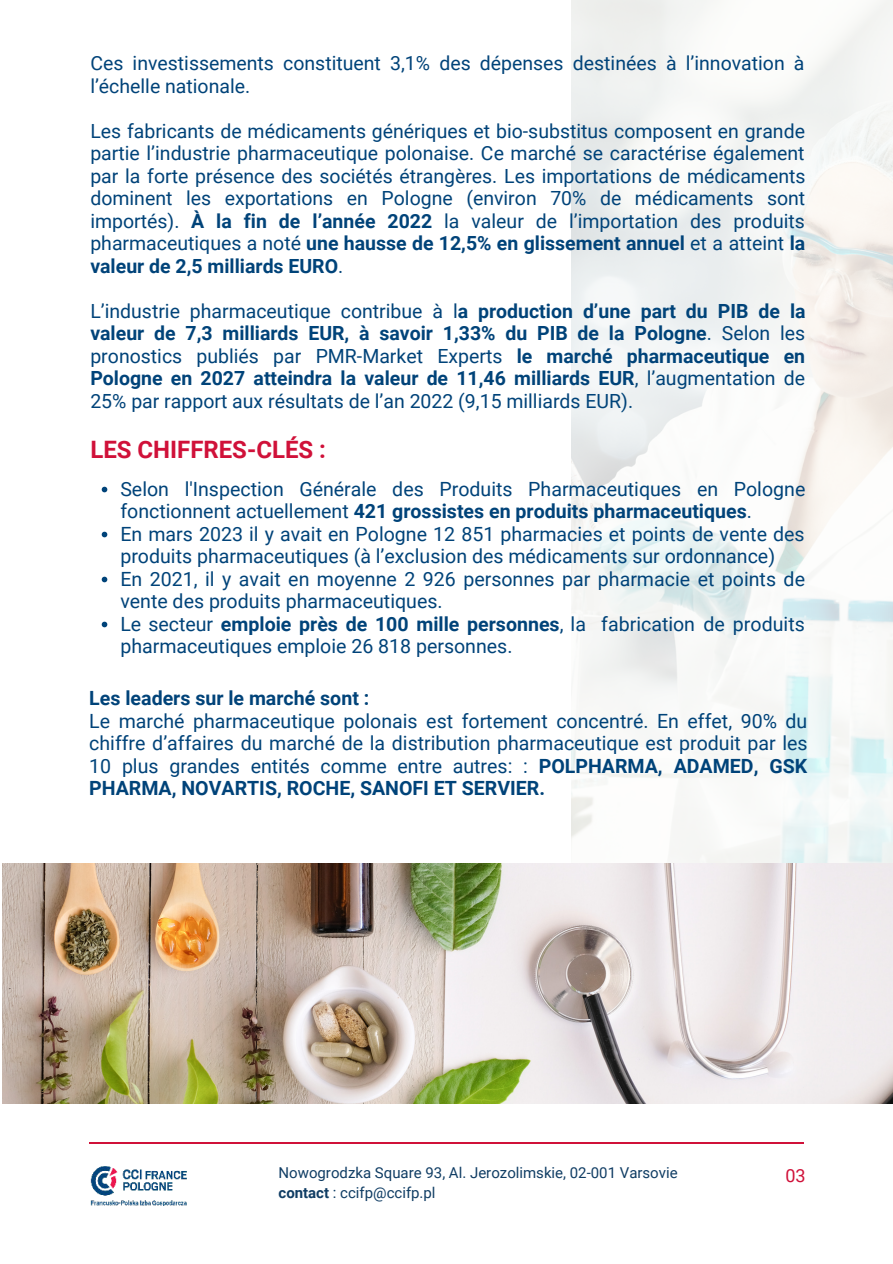
<style>
.page{position:relative;width:893px;height:1264px;background:#fff}
.page>*{position:absolute;margin:0;border:0;box-sizing:border-box;transform-origin:0 0}
.t1{font:700 24px "Roboto";color:#d01139}
.t2{font:19.5px/22.5px "Roboto";color:#004379}
.t3{font:700 19.5px/22.5px "Roboto";color:#004379;text-align:justify}
.t4{font:18px "Roboto";color:#d01139}
.t5{font:15px "Roboto";color:#103d64}
.s1{font-weight:700}
.s2{font-weight:400}
</style>
<div class="page">
<img style="left:571px;top:0;width:321px;height:863px">
<hr style="left:89px;top:1142px;width:714px;height:1px;background:#d01139">
<img style="left:90px;top:1166px;width:97px;height:39px">
<img style="left:2px;top:863px;width:890px;height:239px">
<svg style="left:102px;top:486px;width:5px;height:6px"></svg>
<svg style="left:102px;top:531px;width:5px;height:6px"></svg>
<svg style="left:102px;top:576px;width:5px;height:6px"></svg>
<svg style="left:102px;top:621px;width:5px;height:6px"></svg>
<p class="t2" style="left:90px;top:51px;width:715px">Ces investissements constituent 3,1% des dépenses destinées à l’innovation à l’échelle nationale.</p>
<p class="t2" style="left:90px;top:119px;width:716px;text-align:justify">Les fabricants de médicaments génériques et bio-substitus composent en grande partie l’industrie pharmaceutique polonaise. Ce marché se caractérise également par la forte présence des sociétés étrangères. Les importations de médicaments dominent les exportations en Pologne (environ 70% de médicaments sont importés). <span class="s1">À la fin de l’année 2022</span> la valeur de l’importation des produits pharmaceutiques a noté <span class="s1">une hausse de 12,5% en glissement annuel</span> et a atteint <span class="s1">la valeur de 2,5 milliards EURO</span>.</p>
<p class="t3" style="left:90px;top:299px;width:716px"><span class="s2">L’industrie pharmaceutique contribue à l</span>a production d’une part du PIB de la valeur de 7,3 milliards EUR, à savoir 1,33% du PIB de la Pologne<span class="s2">. Selon les pronostics publiés par PMR-Market Experts</span> le marché pharmaceutique en Pologne en 2027 atteindra la valeur de 11,46 milliards EUR<span class="s2">, l’augmentation de 25% par rapport aux résultats de l’an 2022 (9,15 milliards EUR).</span></p>
<p class="t1" style="left:90px;top:433px;width:237px">LES CHIFFRES-CLÉS :</p>
<p class="t2" style="left:120px;top:477px;width:686px">Selon l'Inspection Générale des Produits Pharmaceutiques en Pologne fonctionnent actuellement <span class="s1">421 grossistes en produits pharmaceutiques</span>.<br>En mars 2023 il y avait en Pologne 12 851 pharmacies et points de vente des produits pharmaceutiques (à l’exclusion des médicaments sur ordonnance)<br>En 2021, il y avait en moyenne 2 926 personnes par pharmacie et points de vente des produits pharmaceutiques.<br>Le secteur <span class="s1">emploie près de 100 mille personnes</span>, la fabrication de produits pharmaceutiques emploie 26 818 personnes.</p>
<p class="t3" style="left:89px;top:686px;width:281px">Les leaders sur le marché sont :</p>
<p class="t2" style="left:89px;top:708px;width:720px;text-align:justify">Le marché pharmaceutique polonais est fortement concentré. En effet, 90% du chiffre d’affaires du marché de la distribution pharmaceutique est produit par les 10 plus grandes entités comme entre autres: : <span class="s1">POLPHARMA, ADAMED, GSK PHARMA, NOVARTIS, ROCHE, SANOFI ET SERVIER.</span></p>
<p class="t5" style="left:278px;top:1162px;width:400px">Nowogrodzka Square 93, Al. Jerozolimskie, 02-001 Varsovie</p>
<p class="t4" style="left:785px;top:1163px;width:22px">03</p>
<p class="t5" style="left:278px;top:1182px;width:158px"><span class="s1">contact</span> : ccifp@ccifp.pl</p>
</div>
